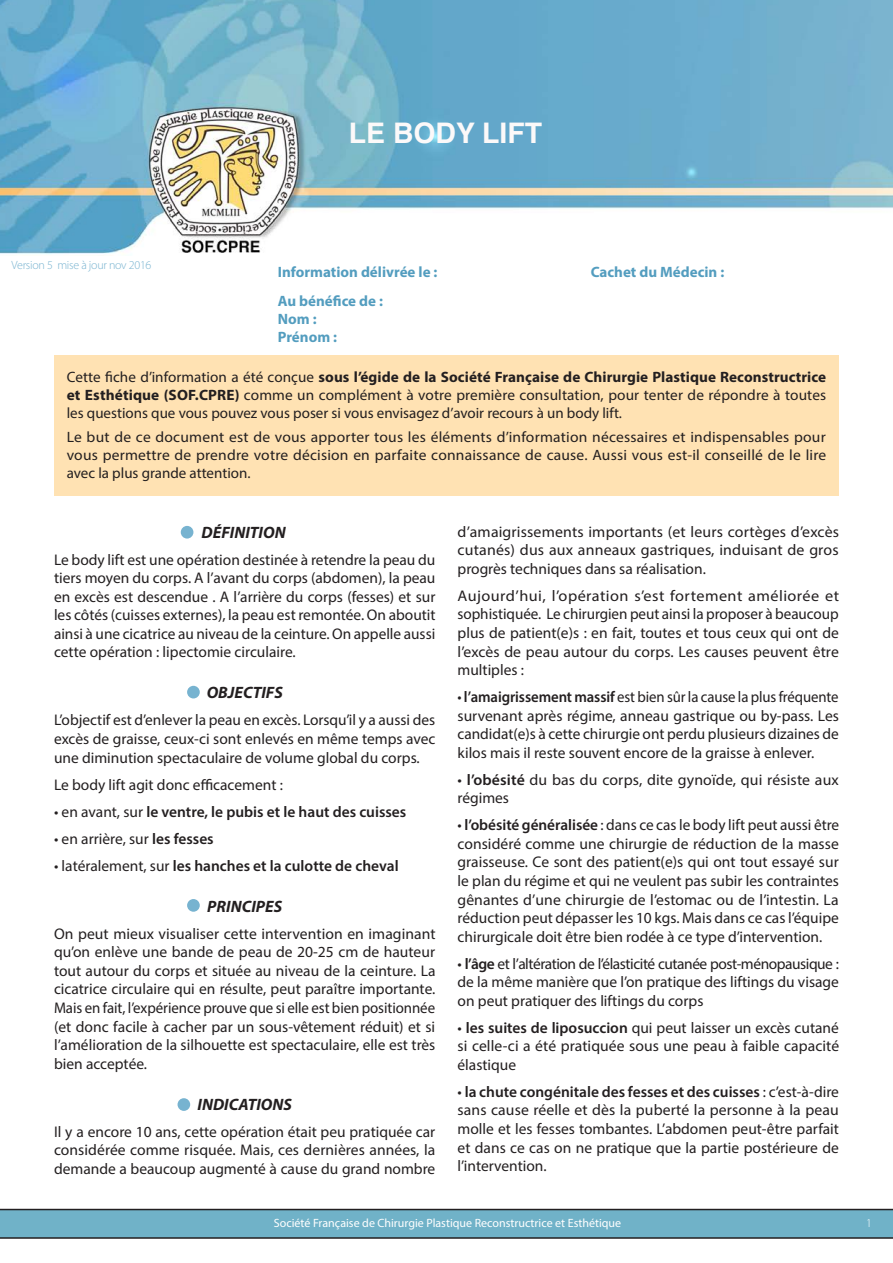
<style>
.page{position:relative;width:893px;height:1263px;background:#fff}
.page>*{position:absolute;margin:0;border:0;box-sizing:border-box;transform-origin:0 0}
.t1{font:700 28.35px "Helvetica";color:#fcf9f9}
.t2{font:italic 700 16.5px "Myriad Pro";color:#231f20}
.t3{font:15.45px/18.6px "Myriad Pro";color:#231f20;text-align:justify}
.t4{font:15.45px/18.6px "Myriad Pro";color:#231f20;text-align:justify;scale:1.05 1}
.t5{font:15.45px/18.6px "Myriad Pro";color:#231f20;text-align:justify;scale:.96 1}
.t6{font:600 15.45px "Myriad Pro";color:#231f20}
.t7{font:15px/18px "Myriad Pro";color:#231f20;text-align:justify}
.t8{font:15px/18px "Myriad Pro";color:#231f20;text-align:justify;scale:1.04 1}
.t9{font:700 15px "Myriad Pro";color:#539dbf}
.t10{font:12px "Myriad Pro";color:#fff}
.t11{font:300 12px "Myriad Pro";letter-spacing:-.02em;color:#77b3d0}
.t12{font:300 12px "Myriad Pro";color:#fff}
.s1{font-weight:700}
.s2{font-weight:400}
.s3{font-weight:600}
</style>
<div class="page">
<svg style="left:0;top:1209px;width:893px;height:30px;background:#69a4b8"></svg>
<div style="left:54px;top:355px;width:785px;height:140px;background:#ffe2b3"></div>
<div style="left:181px;top:526px;width:12px;height:13px;background:#77b3d0;border-radius:50%"></div>
<img style="left:0;top:0;width:893px;height:255px">
<div style="left:187px;top:899px;width:13px;height:13px;background:#77b3d0;border-radius:50%"></div>
<div style="left:187px;top:686px;width:13px;height:12px;background:#77b3d0;border-radius:50%"></div>
<div style="left:178px;top:1098px;width:12px;height:13px;background:#77b3d0;border-radius:50%"></div>
<h1 class="t1" style="left:349px;top:110px;width:195px">LE BODY LIFT</h1>
<p class="t11" style="left:12px;top:258px;width:141px">Version 5 mise à jour nov 2016</p>
<p class="t9" style="left:278px;top:262px;width:161px">Information délivrée le :</p>
<p class="t9" style="left:591px;top:262px;width:135px">Cachet du Médecin :</p>
<p class="t9" style="left:278px;top:291px;width:107px">Au bénéfice de :</p>
<p class="t9" style="left:278px;top:309px;width:40px">Nom :</p>
<p class="t9" style="left:278px;top:327px;width:61px">Prénom :</p>
<p class="t7" style="left:67px;top:368px;width:761px">Cette fiche d’information a été conçue <span class="s1">sous l’égide de la Société Française de Chirurgie Plastique Reconstructrice et Esthétique (SOF.CPRE)</span> comme un complément à votre première consultation, pour tenter de répondre à toutes les questions que vous pouvez vous poser si vous envisagez d’avoir recours à un body lift.</p>
<p class="t8" style="left:67px;top:428px;width:732px">Le but de ce document est de vous apporter tous les éléments d’information nécessaires et indispensables pour vous permettre de prendre votre décision en parfaite connaissance de cause. Aussi vous est-il conseillé de le lire avec la plus grande attention.</p>
<p class="t2" style="left:202px;top:521px;width:86px">DÉFINITION</p>
<p class="t3" style="left:54px;top:550px;width:383px">Le body lift est une opération destinée à retendre la peau du tiers moyen du corps. A l’avant du corps (abdomen), la peau en excès est descendue . A l’arrière du corps (fesses) et sur les côtés (cuisses externes), la peau est remontée. On aboutit ainsi à une cicatrice au niveau de la ceinture. On appelle aussi cette opération : lipectomie circulaire.</p>
<p class="t2" style="left:207px;top:682px;width:78px">OBJECTIFS</p>
<p class="t3" style="left:54px;top:711px;width:383px">L’objectif est d’enlever la peau en excès. Lorsqu’il y a aussi des excès de graisse, ceux-ci sont enlevés en même temps avec une diminution spectaculaire de volume global du corps.</p>
<p class="t3" style="left:54px;top:775px;width:230px">Le body lift agit donc efficacement :</p>
<p class="t6" style="left:54px;top:801px;width:354px"><span class="s2">• en avant, sur</span> le ventre, le pubis et le haut des cuisses</p>
<p class="t3" style="left:54px;top:829px;width:161px">• en arrière, sur <span class="s3">les fesses</span></p>
<p class="t6" style="left:54px;top:856px;width:346px"><span class="s2">• latéralement, sur</span> les hanches et la culotte de cheval</p>
<p class="t2" style="left:207px;top:895px;width:76px">PRINCIPES</p>
<p class="t3" style="left:54px;top:924px;width:383px">On peut mieux visualiser cette intervention en imaginant qu’on enlève une bande de peau de 20-25 cm de hauteur tout autour du corps et située au niveau de la ceinture. La cicatrice circulaire qui en résulte, peut paraître importante.<br>Mais en fait, l’expérience prouve que si elle est bien positionnée (et donc facile à cacher par un sous-vêtement réduit) et si l’amélioration de la silhouette est spectaculaire, elle est très bien acceptée.</p>
<p class="t2" style="left:197px;top:1093px;width:96px">INDICATIONS</p>
<p class="t3" style="left:54px;top:1122px;width:383px">Il y a encore 10 ans, cette opération était peu pratiquée car considérée comme risquée. Mais, ces dernières années, la demande a beaucoup augmenté à cause du grand nombre</p>
<p class="t3" style="left:458px;top:522px;width:383px">d’amaigrissements importants (et leurs cortèges d’excès cutanés) dus aux anneaux gastriques, induisant de gros progrès techniques dans sa réalisation.</p>
<p class="t4" style="left:458px;top:586px;width:365px">Aujourd’hui, l’opération s’est fortement améliorée et sophistiquée. Le chirurgien peut ainsi la proposer à beaucoup plus de patient(e)s : en fait, toutes et tous ceux qui ont de l’excès de peau autour du corps. Les causes peuvent être multiples :</p>
<p class="t5" style="left:458px;top:687px;width:399px">• <span class="s3">l’amaigrissement massif</span> est bien sûr la cause la plus fréquente survenant après régime, anneau gastrique ou by-pass. Les candidat(e)s à cette chirurgie ont perdu plusieurs dizaines de kilos mais il reste souvent encore de la graisse à enlever.</p>
<p class="t3" style="left:458px;top:770px;width:383px">• <span class="s3">l’obésité</span> du bas du corps, dite gynoïde, qui résiste aux régimes</p>
<p class="t3" style="left:458px;top:816px;width:383px">• <span class="s3">l’obésité généralisée</span> : dans ce cas le body lift peut aussi être considéré comme une chirurgie de réduction de la masse graisseuse. Ce sont des patient(e)s qui ont tout essayé sur le plan du régime et qui ne veulent pas subir les contraintes gênantes d’une chirurgie de l’estomac ou de l’intestin. La réduction peut dépasser les 10 kgs. Mais dans ce cas l’équipe chirurgicale doit être bien rodée à ce type d’intervention.</p>
<p class="t3" style="left:458px;top:954px;width:383px">• <span class="s3">l’âge</span> et l’altération de l’élasticité cutanée post-ménopausique : de la même manière que l’on pratique des liftings du visage on peut pratiquer des liftings du corps</p>
<p class="t3" style="left:458px;top:1018px;width:383px">• <span class="s3">les suites de liposuccion</span> qui peut laisser un excès cutané si celle-ci a été pratiquée sous une peau à faible capacité élastique</p>
<p class="t3" style="left:458px;top:1082px;width:383px">• <span class="s3">la chute congénitale des fesses et des cuisses</span> : c’est-à-dire sans cause réelle et dès la puberté la personne à la peau molle et les fesses tombantes. L’abdomen peut-être parfait et dans ce cas on ne pratique que la partie postérieure de l’intervention.</p>
<p class="t10" style="left:274px;top:1215px;width:349px">Société Française de Chirurgie Plastique Reconstructrice et Esthétique</p>
<p class="t12" style="left:866px;top:1216px;width:7px">1</p>
</div>
